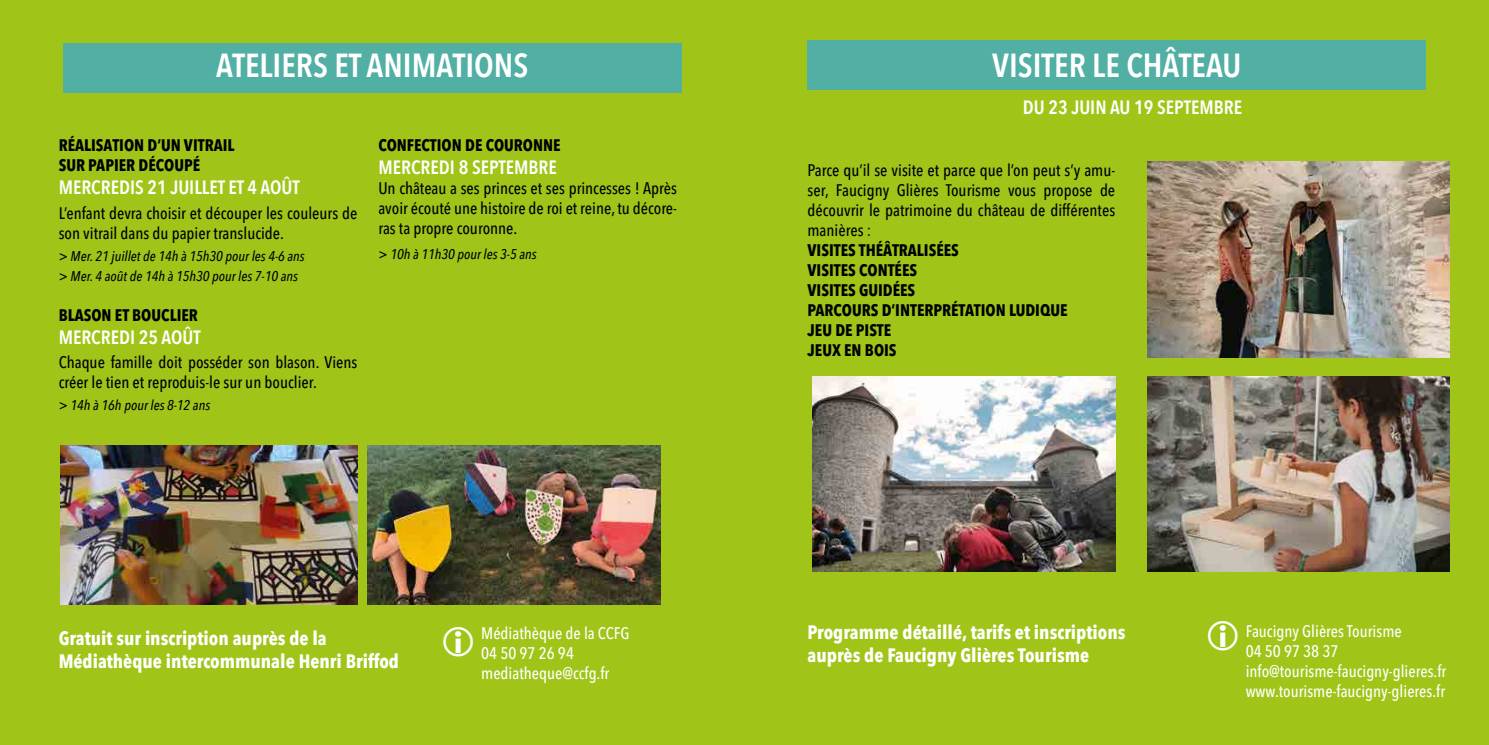
<style>
.page{position:relative;width:1489px;height:745px;background:#fff}
.page>*{position:absolute;margin:0;border:0;box-sizing:border-box;transform-origin:0 0}
.t1{font:36.93px "Webs";color:#fff}
.t2{font:600 33.25px "Avenir Next Condensed";color:#fff}
.t3{font:700 condensed 19.25px/23.1px "Avenir Next LT Pro";color:#fff}
.t4{font:600 19.25px "Avenir Next Condensed";color:#fff}
.t5{font:500 condensed 16.62px/19.9px "Avenir Next LT Pro";color:#000}
.t6{font:700 condensed 16.62px/19.9px "Avenir Next LT Pro";color:#000}
.t7{font:500 condensed 16.62px/19.9px "Avenir Next LT Pro";color:#fff}
.t8{font:italic 500 condensed 14px/19.9px "Avenir Next LT Pro";color:#000}
</style>
<div class="page">
<div style="left:0;top:0;width:1488px;height:744px;background:#a0c518"></div>
<div style="left:63px;top:43px;width:618px;height:50px;background:#51b0a3"></div>
<img style="left:60px;top:445px;width:297px;height:159px">
<img style="left:368px;top:445px;width:292px;height:159px">
<div style="left:807px;top:40px;width:618px;height:49px;background:#51b0a3"></div>
<img style="left:1147px;top:161px;width:302px;height:196px">
<img style="left:1147px;top:376px;width:302px;height:195px">
<img style="left:812px;top:376px;width:303px;height:195px">
<h2 class="t2" style="left:216px;top:37px;width:314px">ATELIERS ET ANIMATIONS</h2>
<p class="t6" style="left:59px;top:135px;width:177px">RÉALISATION D’UN VITRAIL<br>SUR PAPIER DÉCOUPÉ</p>
<p class="t4" style="left:59px;top:171px;width:243px">MERCREDIS 21 JUILLET ET 4 AOÛT</p>
<p class="t5" style="left:59px;top:203px;width:300px">L’enfant devra choisir et découper les couleurs de son vitrail dans du papier translucide.</p>
<p class="t8" style="left:59px;top:246px;width:247px">&gt; Mer. 21 juillet de 14h à 15h30 pour les 4-6 ans &gt; Mer. 4 août de 14h à 15h30 pour les 7-10 ans</p>
<p class="t6" style="left:59px;top:305px;width:141px">BLASON ET BOUCLIER</p>
<p class="t4" style="left:59px;top:320px;width:144px">MERCREDI 25 AOÛT</p>
<p class="t5" style="left:59px;top:352px;width:300px">Chaque famille doit posséder son blason. Viens créer le tien et reproduis-le sur un bouclier.</p>
<p class="t8" style="left:59px;top:395px;width:153px">&gt; 14h à 16h pour les 8-12 ans</p>
<p class="t6" style="left:378px;top:135px;width:184px">CONFECTION DE COURONNE</p>
<p class="t4" style="left:378px;top:151px;width:180px">MERCREDI 8 SEPTEMBRE</p>
<p class="t5" style="left:378px;top:178px;width:300px;text-align:justify">Un château a ses princes et ses princesses ! Après avoir écouté une histoire de roi et reine, tu décore&shy;ras ta propre couronne.</p>
<p class="t8" style="left:378px;top:244px;width:160px">&gt; 10h à 11h30 pour les 3-5 ans</p>
<p class="t3" style="left:59px;top:625px;width:342px">Gratuit sur inscription auprès de la<br>Médiathèque intercommunale Henri Briffod</p>
<h1 class="t1" style="left:440px;top:621px;width:38px">i</h1>
<p class="t7" style="left:481px;top:623px;width:150px">Médiathèque de la CCFG<br>04 50 97 26 94 mediatheque@ccfg.fr</p>
<h2 class="t2" style="left:992px;top:36px;width:250px">VISITER LE CHÂTEAU</h2>
<p class="t4" style="left:1022px;top:90px;width:221px">DU 23 JUIN AU 19 SEPTEMBRE</p>
<p class="t5" style="left:807px;top:160px;width:309px;text-align:justify">Parce qu’il se visite et parce que l’on peut s’y amu&shy;ser, Faucigny Glières Tourisme vous propose de découvrir le patrimoine du château de différentes manières :</p>
<p class="t6" style="left:807px;top:240px;width:261px">VISITES THÉÂTRALISÉES<br>VISITES CONTÉES<br>VISITES GUIDÉES<br>PARCOURS D’INTERPRÉTATION LUDIQUE<br>JEU DE PISTE<br>JEUX EN BOIS</p>
<p class="t3" style="left:807px;top:620px;width:319px">Programme détaillé, tarifs et inscriptions auprès de Faucigny Glières Tourisme</p>
<h1 class="t1" style="left:1204px;top:615px;width:38px">i</h1>
<p class="t7" style="left:1245px;top:621px;width:202px">Faucigny Glières Tourisme<br>04 50 97 38 37 info@tourisme-faucigny-glieres.fr www.tourisme-faucigny-glieres.fr</p>
</div>
